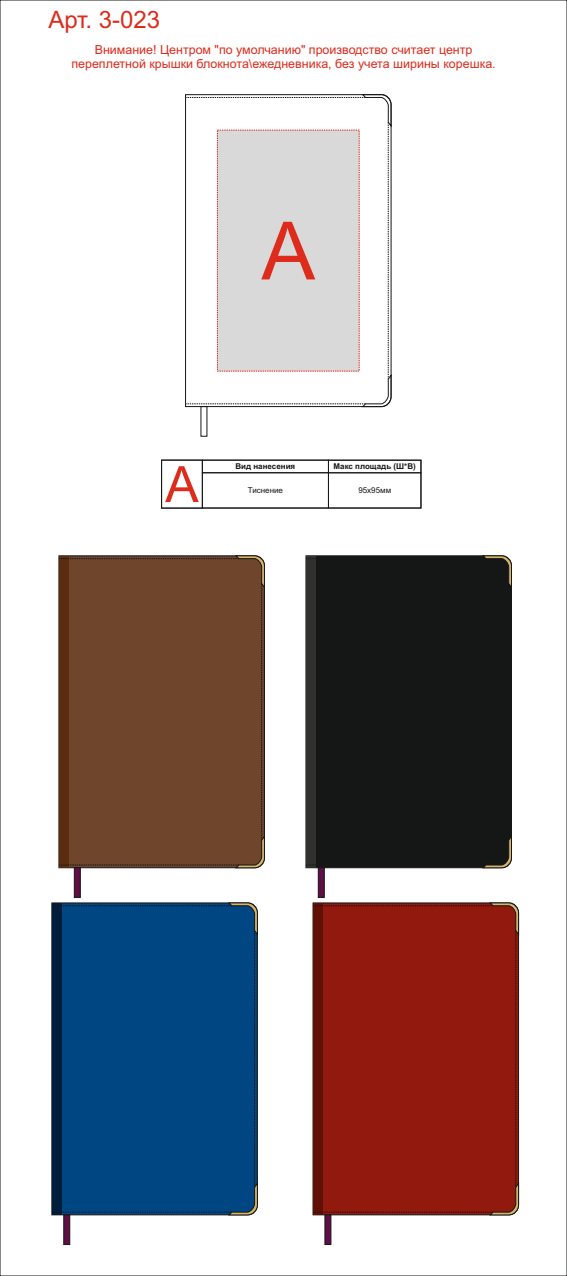
<style>
.page{position:relative;width:567px;height:1276px;background:#fff}
.page>*{position:absolute;margin:0;border:0;box-sizing:border-box;transform-origin:0 0}
.t1{font:80.5px "Arial";color:#dd2b1c}
.t2{font:50px "Arial";color:#dd2b1c}
.t3{font:24px "Arial";color:#dd2b1c}
.t4{font:12.45px/13.9px "Arial";color:#dd2b1c;text-align:center}
.t5{font:700 8px "Arial";color:#151616}
.t6{font:8px "Arial";color:#151616}
</style>
<div class="page">
<svg style="left:186px;top:94px;width:205px;height:313px"></svg>
<svg style="left:52px;top:555px;width:213px;height:689px;background:#4e5968"></svg>
<svg style="left:306px;top:555px;width:213px;height:689px;background:#66332e"></svg>
<div style="left:202px;top:460px;width:127px;height:13px;border:1px solid #151616"></div>
<div style="left:202px;top:472px;width:127px;height:36px;border:1px solid #151616"></div>
<div style="left:328px;top:472px;width:93px;height:36px;border:1px solid #151616"></div>
<div style="left:328px;top:460px;width:93px;height:13px;border:1px solid #151616"></div>
<div style="left:161px;top:460px;width:42px;height:48px;border:1px solid #151616"></div>
<h3 class="t3" style="left:48px;top:11px;width:113px">Арт. 3-023</h3>
<p class="t4" style="left:71px;top:44px;width:426px">Внимание! Центром "по умолчанию" производство считает центр переплетной крышки блокнота\ежедневника, без учета ширины корешка.</p>
<h1 class="t1" style="left:261px;top:221px;width:55px">A</h1>
<h2 class="t2" style="left:165px;top:465px;width:35px">A</h2>
<p class="t5" style="left:235px;top:463px;width:61px">Вид нанесения</p>
<p class="t5" style="left:333px;top:463px;width:84px">Макс площадь (Ш*В)</p>
<p class="t6" style="left:248px;top:487px;width:37px">Тиснение</p>
<p class="t6" style="left:358px;top:487px;width:34px">95х95мм</p>
</div>
